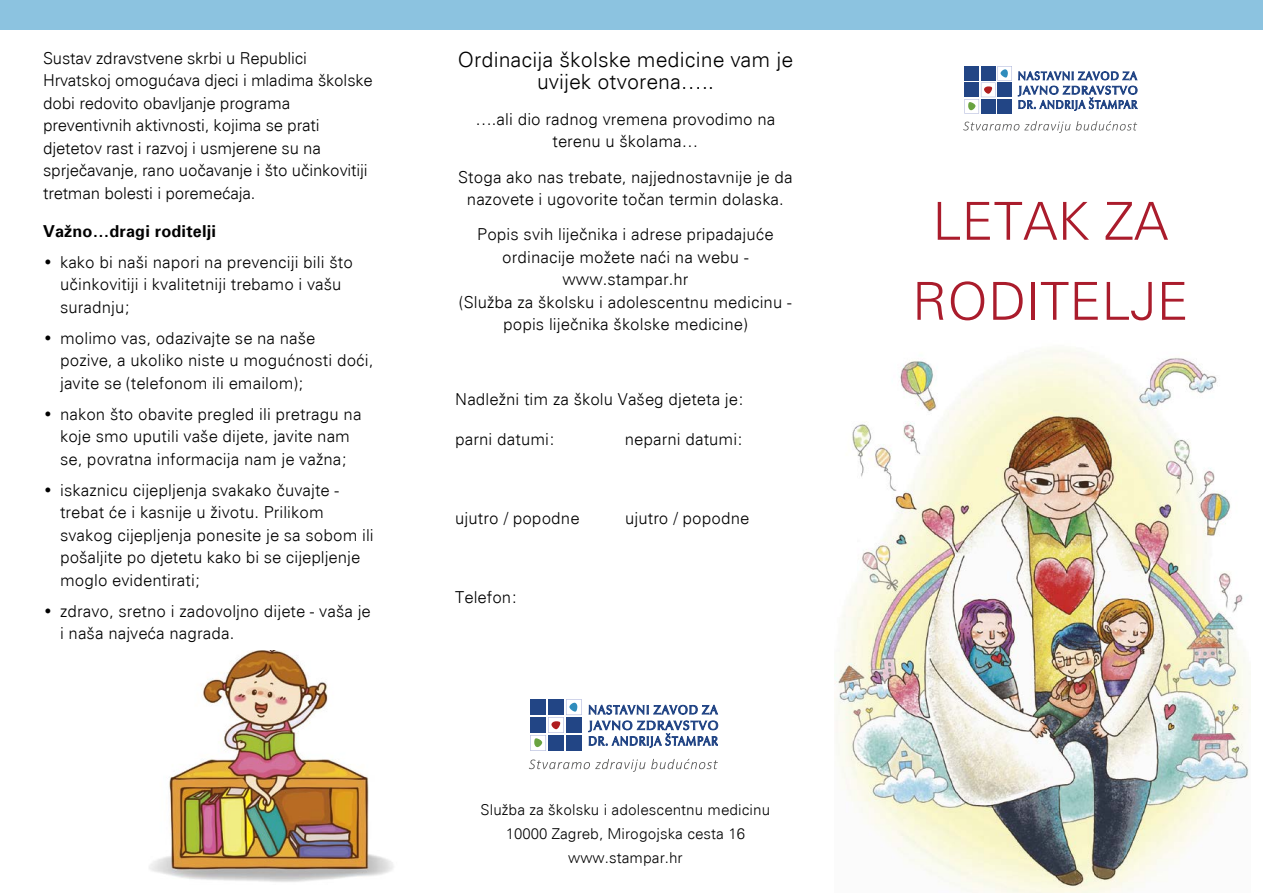
<style>
.page{position:relative;width:1263px;height:893px;background:#fff}
.page>*{position:absolute;margin:0;border:0;box-sizing:border-box;transform-origin:0 0}
.t1{font:300 52.5px/79.9px "Zurich BT";letter-spacing:.005em;color:#aa1c2c;text-align:center}
.t2{font:300 21px/22.5px "Zurich BT";letter-spacing:.005em;color:#000;text-align:center}
.t3{font:300 16.5px/22.5px "Zurich BT";letter-spacing:.005em;color:#000}
.t4{font:700 16.5px "Zurich BT";letter-spacing:.01em;color:#000}
.t5{font:300 15px/23.7px "Zurich BT";letter-spacing:.005em;color:#000;text-align:center}
</style>
<div class="page">
<div style="left:0;top:0;width:1263px;height:30px;background:#8cc3e0"></div>
<img style="left:834px;top:349px;width:416px;height:544px">
<img style="left:149px;top:651px;width:245px;height:231px">
<svg style="left:964px;top:66px;width:48px;height:48px"></svg>
<svg style="left:1018px;top:71px;width:119px;height:40px"></svg>
<svg style="left:963px;top:121px;width:107px;height:12px"></svg>
<svg style="left:1076px;top:121px;width:61px;height:10px"></svg>
<svg style="left:530px;top:699px;width:52px;height:52px"></svg>
<svg style="left:589px;top:704px;width:59px;height:10px"></svg>
<svg style="left:654px;top:704px;width:64px;height:10px"></svg>
<svg style="left:588px;top:720px;width:130px;height:27px"></svg>
<svg style="left:529px;top:759px;width:116px;height:13px"></svg>
<svg style="left:651px;top:759px;width:67px;height:10px"></svg>
<p class="t3" style="left:43px;top:46px;width:331px">Sustav zdravstvene skrbi u Republici Hrvatskoj omogućava djeci i mladima školske dobi redovito obavljanje programa preventivnih aktivnosti, kojima se prati djetetov rast i razvoj i usmjerene su na sprječavanje, rano uočavanje i što učinkovitiji tretman bolesti i poremećaja.</p>
<p class="t4" style="left:43px;top:221px;width:175px">Važno…dragi roditelji</p>
<p class="t3" style="left:60px;top:250px;width:294px;text-indent:-17px">• kako bi naši napori na prevenciji bili što učinkovitiji i kvalitetniji trebamo i vašu suradnju;</p>
<p class="t3" style="left:60px;top:326px;width:315px;text-indent:-17px">• molimo vas, odazivajte se na naše<br>pozive, a ukoliko niste u mogućnosti doći, javite se (telefonom ili emailom);</p>
<p class="t3" style="left:43px;top:402px;width:320px;text-align:center">• nakon što obavite pregled ili pretragu na koje smo uputili vaše dijete, javite nam<br>se, povratna informacija nam je važna;</p>
<p class="t3" style="left:60px;top:478px;width:315px;text-indent:-17px">• iskaznicu cijepljenja svakako čuvajte - trebat će i kasnije u životu. Prilikom svakog cijepljenja ponesite je sa sobom ili pošaljite po djetetu kako bi se cijepljenje moglo evidentirati;</p>
<p class="t3" style="left:60px;top:599px;width:312px;text-indent:-17px">• zdravo, sretno i zadovoljno dijete - vaša je i naša najveća nagrada.</p>
<p class="t2" style="left:458px;top:48px;width:336px">Ordinacija školske medicine vam je uvijek otvorena…..</p>
<p class="t3" style="left:475px;top:107px;width:302px;text-align:center">….ali dio radnog vremena provodimo na terenu u školama…</p>
<p class="t3" style="left:458px;top:165px;width:336px;text-align:center">Stoga ako nas trebate, najjednostavnije je da nazovete i ugovorite točan termin dolaska.</p>
<p class="t3" style="left:459px;top:223px;width:334px;text-align:center">Popis svih liječnika i adrese pripadajuće ordinacije možete naći na webu - www.stampar.hr<br>(Služba za školsku i adolescentnu medicinu - popis liječnika školske medicine)</p>
<p class="t3" style="left:455px;top:388px;width:290px">Nadležni tim za školu Vašeg djeteta je:</p>
<p class="t3" style="left:455px;top:427px;width:101px">parni datumi:</p>
<p class="t3" style="left:625px;top:427px;width:120px">neparni datumi:</p>
<p class="t3" style="left:455px;top:506px;width:126px">ujutro / popodne</p>
<p class="t3" style="left:625px;top:506px;width:126px">ujutro / popodne</p>
<p class="t3" style="left:455px;top:585px;width:63px">Telefon:</p>
<p class="t5" style="left:481px;top:798px;width:291px">Služba za školsku i adolescentnu medicinu<br>10000 Zagreb, Mirogojska cesta 16 www.stampar.hr</p>
<h1 class="t1" style="left:912px;top:181px;width:278px">LETAK ZA<br>RODITELJE</h1>
</div>
